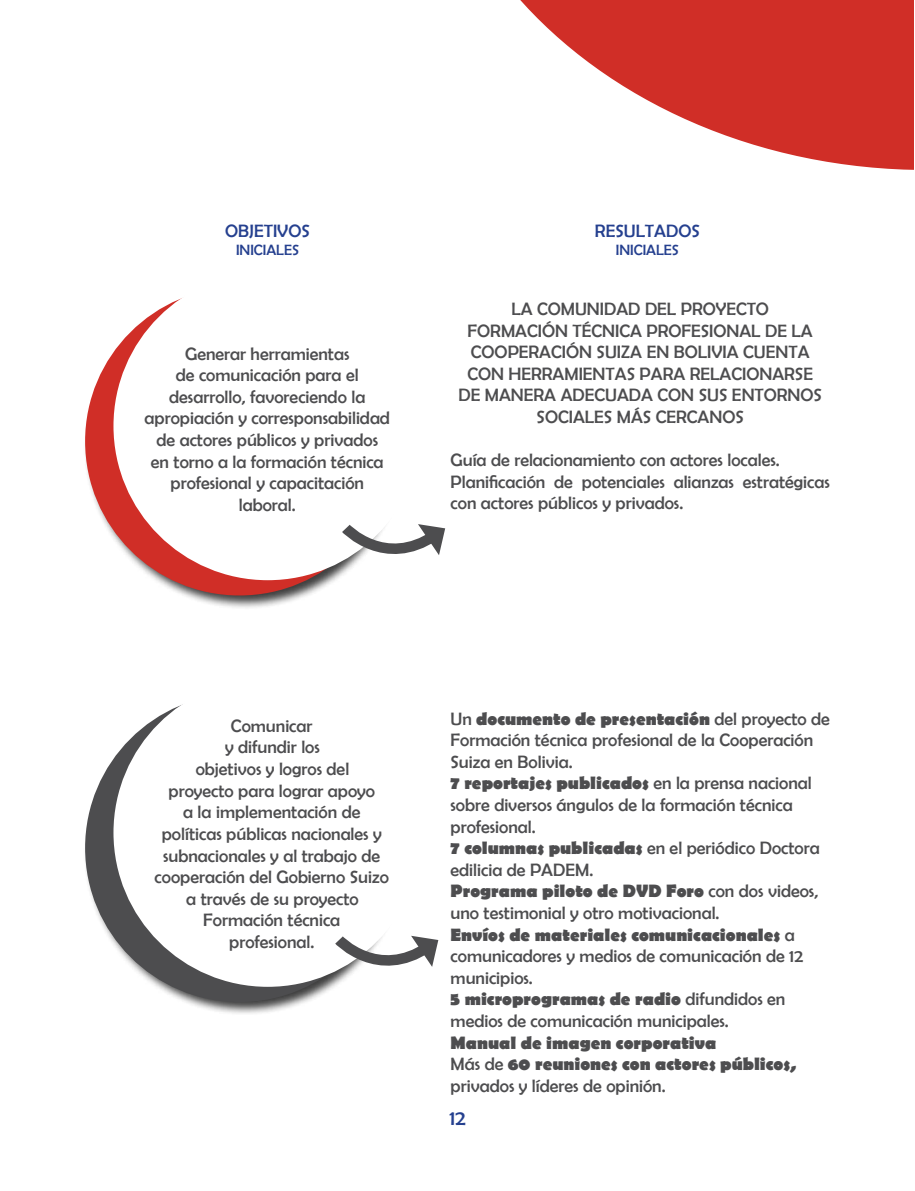
<style>
.page{position:relative;width:915px;height:1191px;background:#fff}
.page>*{position:absolute;margin:0;border:0;box-sizing:border-box;transform-origin:0 0}
.t1{font:21px "Berlin Sans FB";color:#25408f}
.t2{font:18px/21.6px "Berlin Sans FB";color:#4d4d4f;text-align:center}
.t3{font:700 18px/21.6px "Berlin Sans FB";color:#4d4d4f}
.t4{font:18px "Berlin Sans FB";color:#25408f}
.t5{font:15px "Berlin Sans FB";color:#25408f}
.s1{font-weight:700}
.s2{font-weight:400}
</style>
<div class="page">
<svg style="left:520px;top:0;width:393px;height:170px;fill:#d02e27"></svg>
<div style="left:83px;top:285px;width:324px;height:324px;background:#000;opacity:.75"></div>
<div style="left:85px;top:287px;width:308px;height:308px;background:#d02e27;border-radius:50%"></div>
<div style="left:113px;top:272px;width:309px;height:308px;background:#fff;border-radius:50%"></div>
<svg style="left:335px;top:518px;width:111px;height:51px"></svg>
<div style="left:83px;top:691px;width:324px;height:325px;background:#000;opacity:.75"></div>
<div style="left:85px;top:693px;width:308px;height:309px;background:#4d4d4f;border-radius:50%"></div>
<div style="left:113px;top:678px;width:309px;height:308px;background:#fff;border-radius:50%"></div>
<svg style="left:328px;top:929px;width:111px;height:52px"></svg>
<p class="t4" style="left:225px;top:221px;width:86px">OBJETIVOS</p>
<p class="t5" style="left:236px;top:241px;width:65px">INICIALES</p>
<p class="t2" style="left:144px;top:342px;width:247px">Generar herramientas<br>de comunicación para el desarrollo, favoreciendo la apropiación y corresponsabilidad de actores públicos y privados<br>en torno a la formación técnica profesional y capacitación laboral.</p>
<p class="t4" style="left:594px;top:221px;width:106px">RESULTADOS</p>
<p class="t5" style="left:615px;top:241px;width:65px">INICIALES</p>
<p class="t2" style="left:458px;top:298px;width:365px">LA COMUNIDAD DEL PROYECTO<br>FORMACIÓN TÉCNICA PROFESIONAL DE LA<br>COOPERACIÓN SUIZA EN BOLIVIA CUENTA<br>CON HERRAMIENTAS PARA RELACIONARSE<br>DE MANERA ADECUADA CON SUS ENTORNOS<br>SOCIALES MÁS CERCANOS</p>
<p class="t2" style="left:450px;top:449px;width:380px;text-align:left">Guía de relacionamiento con actores locales.<br>Planificación de potenciales alianzas estratégicas con actores públicos y privados.</p>
<p class="t2" style="left:155px;top:715px;width:236px">Comunicar<br>y difundir los<br>objetivos y logros del<br>proyecto para lograr apoyo<br>a la implementación de políticas públicas nacionales y subnacionales y al trabajo de cooperación del Gobierno Suizo a través de su proyecto<br>Formación técnica<br>profesional.</p>
<p class="t2" style="left:450px;top:707px;width:380px;text-align:left">Un <span class="s1">documento de presentación</span> del proyecto de Formación técnica profesional de la Cooperación Suiza en Bolivia.<br><span class="s1">7 reportajes publicados</span> en la prensa nacional sobre diversos ángulos de la formación técnica profesional.<br><span class="s1">7 columnas publicadas</span> en el periódico Doctora edilicia de PADEM.<br><span class="s1">Programa piloto de DVD Foro</span> con dos videos, uno testimonial y otro motivacional.<br><span class="s1">Envíos de materiales comunicacionales</span> a comunicadores y medios de comunicación de 12 municipios.<br><span class="s1">5 microprogramas de radio</span> difundidos en medios de comunicación municipales.</p>
<p class="t3" style="left:450px;top:1032px;width:347px">Manual de imagen corporativa<br><span class="s2">Más de</span> 60 reuniones con actores públicos, <span class="s2">privados y líderes de opinión.</span></p>
<p class="t1" style="left:449px;top:1106px;width:18px">12</p>
</div>
